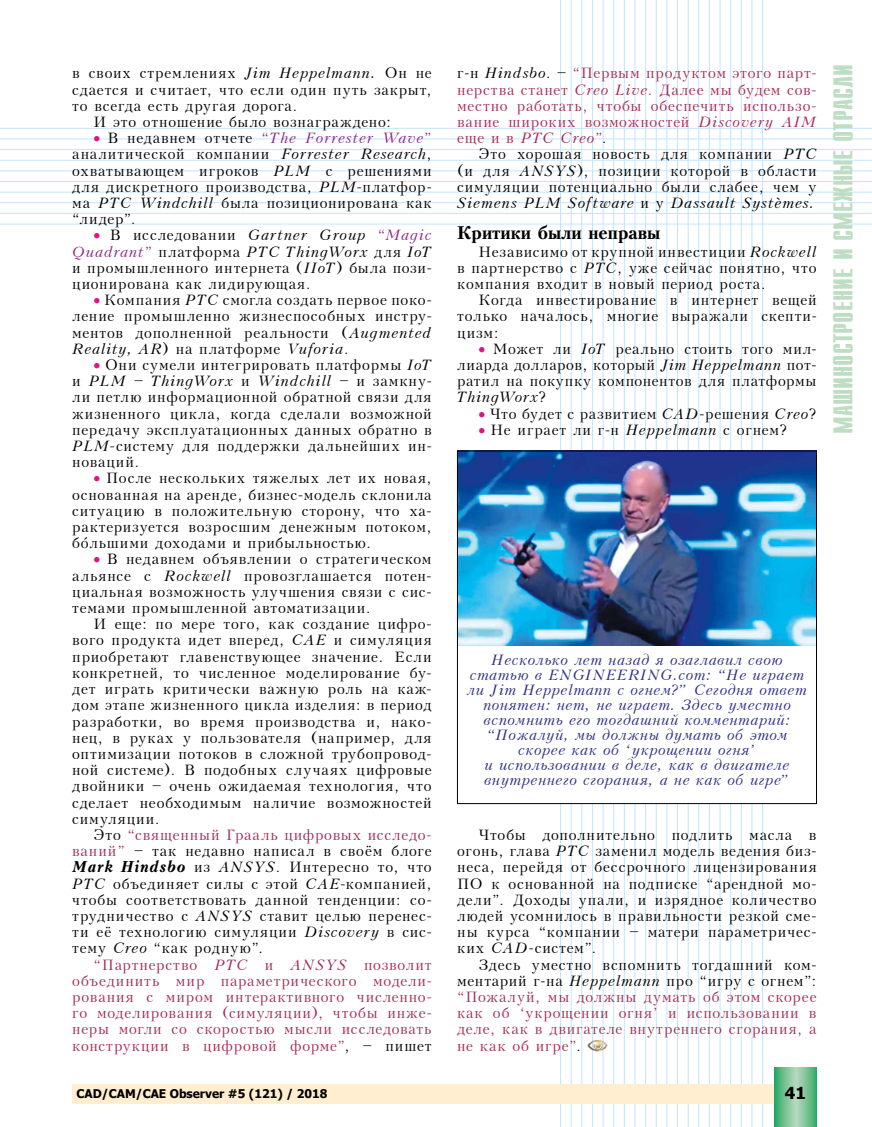
<style>
.page{position:relative;width:872px;height:1127px;background:#fff}
.page>*{position:absolute;margin:0;border:0;box-sizing:border-box;transform-origin:0 0}
.t1{font:700 22.5px "Z Compact";color:#bedec4}
.t2{font:700 18px "Peterburg";color:#000}
.t3{font:700 16.5px "Tahoma";color:#000}
.t4{font:15px/16.2px "Peterburg";letter-spacing:.05em;color:#000;text-align:justify}
.t5{font:15px/16.2px "Peterburg";letter-spacing:.055em;color:#a52a57;text-align:justify}
.t6{font:italic 15px/15px "Peterburg";letter-spacing:.03em;color:#2f2f89;text-align:center}
.t7{font:700 12px "Tahoma";color:#000}
.s1{font-style:italic}
.s2{color:#e11283}
.s3{color:#8b2986}
.s4{font-style:italic;color:#8b2986}
.s5{color:#a52a57}
.s6{font-weight:700;font-style:italic}
.s7{color:#000}
.s8{font-style:italic;color:#000}
</style>
<div class="page">
<hr style="left:560px;top:0;width:1px;height:1127px;background:#c1e6fa">
<hr style="left:571px;top:0;width:1px;height:1127px;background:#c1e6fa">
<hr style="left:581px;top:0;width:1px;height:1127px;background:#c1e6fa">
<hr style="left:592px;top:0;width:1px;height:1127px;background:#c1e6fa">
<hr style="left:603px;top:0;width:1px;height:1127px;background:#c1e6fa">
<hr style="left:613px;top:0;width:1px;height:1127px;background:#c1e6fa">
<hr style="left:624px;top:0;width:1px;height:1127px;background:#c1e6fa">
<hr style="left:634px;top:0;width:1px;height:1127px;background:#c1e6fa">
<hr style="left:645px;top:0;width:1px;height:1127px;background:#c1e6fa">
<hr style="left:656px;top:0;width:1px;height:1127px;background:#c1e6fa">
<hr style="left:666px;top:0;width:1px;height:1127px;background:#c1e6fa">
<hr style="left:677px;top:0;width:1px;height:1127px;background:#c1e6fa">
<hr style="left:688px;top:0;width:1px;height:1127px;background:#c1e6fa">
<hr style="left:698px;top:0;width:1px;height:1127px;background:#c1e6fa">
<hr style="left:709px;top:0;width:1px;height:1127px;background:#c1e6fa">
<hr style="left:720px;top:0;width:1px;height:1127px;background:#c1e6fa">
<hr style="left:730px;top:0;width:1px;height:1127px;background:#c1e6fa">
<hr style="left:741px;top:0;width:1px;height:1127px;background:#c1e6fa">
<hr style="left:751px;top:0;width:1px;height:1127px;background:#c1e6fa">
<hr style="left:762px;top:0;width:1px;height:1127px;background:#c1e6fa">
<hr style="left:0;top:128px;width:872px;height:1px;background:#c1e6fa">
<hr style="left:0;top:139px;width:872px;height:1px;background:#c1e6fa">
<hr style="left:0;top:149px;width:872px;height:1px;background:#c1e6fa">
<hr style="left:0;top:160px;width:872px;height:1px;background:#c1e6fa">
<hr style="left:0;top:171px;width:872px;height:1px;background:#c1e6fa">
<hr style="left:0;top:181px;width:872px;height:1px;background:#c1e6fa">
<hr style="left:0;top:192px;width:872px;height:1px;background:#c1e6fa">
<hr style="left:0;top:202px;width:872px;height:1px;background:#c1e6fa">
<hr style="left:0;top:213px;width:872px;height:1px;background:#c1e6fa">
<hr style="left:0;top:224px;width:872px;height:1px;background:#c1e6fa">
<div style="left:72px;top:1084px;width:744px;height:19px;background:#ffefd0"></div>
<svg style="left:774px;top:1067px;width:42px;height:60px;background:#75c292"></svg>
<img style="left:588px;top:1036px;width:19px;height:17px">
<div style="left:457px;top:451px;width:359px;height:352px;background:#fff"></div>
<img style="left:459px;top:453px;width:355px;height:192px">
<div style="left:457px;top:451px;width:359px;height:353px;border:1px solid #000"></div>
<p class="t4" style="left:72px;top:65px;width:361px">в своих стремлениях <span class="s1">Jim Heppelmann.</span> Он не</p>
<p class="t4" style="left:72px;top:82px;width:361px">сдается и считает, что если один путь закрыт,</p>
<p class="t4" style="left:72px;top:98px;width:227px">то всегда есть другая дорога.</p>
<p class="t4" style="left:94px;top:114px;width:299px">И это отношение было вознаграждено:</p>
<p class="t4" style="left:72px;top:130px;width:361px;text-indent:21px"><span class="s2">•</span> В недавнем отчете <span class="s3">“</span><span class="s4">The Forrester Wave</span><span class="s3">” </span>аналитической компании <span class="s1">Forrester Research</span>, охватывающем игроков <span class="s1">PLM</span> с решениями для дискретного производства, <span class="s1">PLM</span>-платфор&shy;ма <span class="s1">PTC Windchill</span> была позиционирована как “лидер”.</p>
<p class="t4" style="left:72px;top:227px;width:361px;text-indent:21px"><span class="s2">•</span> В исследовании <span class="s1">Gartner Group</span> <span class="s3">“</span><span class="s4">Magic Quadrant</span><span class="s3">”</span> платформа <span class="s1">PTC ThingWorx</span> для <span class="s1">IoT </span>и промышленного интернета (<span class="s1">IIoT</span>) была пози&shy;ционирована как лидирующая.</p>
<p class="t4" style="left:72px;top:292px;width:361px;text-indent:21px"><span class="s2">•</span> Компания <span class="s1">PTC</span> смогла создать первое поко&shy;ление промышленно жизнеспособных инстру&shy;ментов дополненной реальности (<span class="s1">Augmented Reality, AR</span>) на платформе <span class="s1">Vuforia</span>.</p>
<p class="t4" style="left:72px;top:357px;width:361px;text-indent:21px"><span class="s2">•</span> Они сумели интегрировать платформы <span class="s1">IoT </span>и <span class="s1">PLM</span> – <span class="s1">ThingWorx</span> и <span class="s1">Windchill</span> – и замкну&shy;ли петлю информационной обратной связи для жизненного цикла, когда сделали возможной передачу эксплуатационных данных обратно в <span class="s1">PLM</span>-систему для поддержки дальнейших ин&shy;новаций.</p>
<p class="t4" style="left:72px;top:470px;width:361px;text-indent:21px"><span class="s2">•</span> После нескольких тяжелых лет их новая, основанная на аренде, бизнес-модель склонила ситуацию в положительную сторону, что ха&shy;рактеризуется возросшим денежным потоком, бћльшими доходами и прибыльностью.</p>
<p class="t4" style="left:72px;top:551px;width:361px;text-indent:21px"><span class="s2">•</span> В недавнем объявлении о стратегическом альянсе с <span class="s1">Rockwell</span> провозглашается потен&shy;циальная возможность улучшения связи с сис&shy;темами промышленной автоматизации.</p>
<p class="t4" style="left:72px;top:616px;width:361px;text-indent:21px">И еще: по мере того, как создание цифро&shy;вого продукта идет вперед, <span class="s1">CAE</span> и симуляция приобретают главенствующее значение. Если конкретней, то численное моделирование бу&shy;дет играть критически важную роль на каж&shy;дом этапе жизненного цикла изделия: в период разработки, во время производства и, нако&shy;нец, в руках у пользователя (например, для оптимизации потоков в сложной трубопровод&shy;ной системе). В подобных случаях цифровые двойники – очень ожидаемая технология, что сделает необходимым наличие возможностей симуляции.</p>
<p class="t4" style="left:72px;top:827px;width:361px;text-indent:21px">Это <span class="s5">“священный Грааль цифровых исследо&shy;ваний”</span> – так недавно написал в своём блоге <span class="s6">Mark Hindsbo</span> из <span class="s1">ANSYS</span>. Интересно то, что <span class="s1">PTC</span> объединяет силы с этой <span class="s1">CAE</span>-компанией, чтобы соответствовать данной тенденции: со&shy;трудничество с <span class="s1">ANSYS</span> ставит целью перенес&shy;ти её технологию симуляции <span class="s1">Discovery</span> в сис&shy;тему <span class="s1">Creo</span> “как родную”.</p>
<p class="t5" style="left:72px;top:956px;width:361px;text-indent:21px">“Партнерство <span class="s1">PTC</span> и <span class="s1">ANSYS</span> позволит объединить мир параметрического модели&shy;рования с миром интерактивного численно&shy;го моделирования (симуляции), чтобы инже&shy;неры могли со скоростью мысли исследовать конструкции в цифровой форме”<span class="s7">, – пишет</span></p>
<p class="t5" style="left:457px;top:65px;width:361px"><span class="s7">г-н</span> <span class="s8">Hindsbo</span><span class="s7">. –</span> “Первым продуктом этого парт&shy;нерства станет <span class="s1">Creo Live</span>. Далее мы будем сов&shy;местно работать, чтобы обеспечить использо&shy;вание широких возможностей <span class="s1">Discovery AIM </span>еще и в <span class="s1">PTC Creo</span>”<span class="s7">.</span></p>
<p class="t4" style="left:457px;top:146px;width:361px;text-indent:21px">Это хорошая новость для компании <span class="s1">PTC </span>(и для <span class="s1">ANSYS</span>), позиции которой в области симуляции потенциально были слабее, чем у <span class="s1">Siemens PLM Software</span> и у <span class="s1">Dassault Syst¢mes.</span></p>
<p class="t2" style="left:457px;top:222px;width:205px">Критики были неправы</p>
<p class="t4" style="left:457px;top:244px;width:361px;text-indent:21px">Независимо от крупной инвестиции <span class="s1">Rockwell </span>в партнерство с <span class="s1">PTC</span>, уже сейчас понятно, что компания входит в новый период роста.</p>
<p class="t4" style="left:457px;top:292px;width:361px;text-indent:21px">Когда инвестирование в интернет вещей только началось, многие выражали скепти&shy;цизм:</p>
<p class="t4" style="left:457px;top:341px;width:361px;text-indent:21px"><span class="s2">•</span> Может ли <span class="s1">IoT</span> реально стоить того мил&shy;лиарда долларов, который <span class="s1">Jim Heppelmann</span> пот&shy;ратил на покупку компонентов для платформы <span class="s1">ThingWorx</span>?</p>
<p class="t4" style="left:478px;top:406px;width:340px"><span class="s2">•</span> Что будет с развитием <span class="s1">CAD</span>-решения <span class="s1">Creo</span>?</p>
<p class="t4" style="left:478px;top:422px;width:310px"><span class="s2">•</span> Не играет ли г-н <span class="s1">Heppelmann</span> с огнем?</p>
<p class="t6" style="left:467px;top:652px;width:341px">Несколько лет назад я озаглавил свою статью в ENGINEERING.com: “Не играет ли Jim Heppelmann с огнем?” Сегодня ответ понятен: нет, не играет. Здесь уместно вспомнить его тогдашний комментарий: “Пожалуй, мы должны думать об этом скорее как об ‘укрощении огня’<br>и использовании в деле, как в двигателе внутреннего сгорания, а не как об игре”</p>
<p class="t4" style="left:457px;top:827px;width:361px;text-indent:21px">Чтобы дополнительно подлить масла в огонь, глава <span class="s1">PTC</span> заменил модель ведения биз&shy;неса, перейдя от бессрочного лицензирования ПО к основанной на подписке “арендной мо&shy;дели”. Доходы упали, и изрядное количество людей усомнилось в правильности резкой сме&shy;ны курса “компании – матери параметричес&shy;ких <span class="s1">CAD</span>-систем”.</p>
<p class="t5" style="left:457px;top:956px;width:361px;text-indent:21px"><span class="s7">Здесь уместно вспомнить тогдашний ком&shy;ментарий г-на</span> <span class="s8">Heppelmann</span> <span class="s7">про “игру с огнем”: </span>“Пожалуй, мы должны думать об этом скорее как об ‘укрощении огня’ и использовании в деле, как в двигателе внутреннего сгорания, а не как об игре”<span class="s7">.</span></p>
<p class="t7" style="left:77px;top:1085px;width:252px">CAD/cam/cae Observer #5 (121) / 2018</p>
<p class="t3" style="left:785px;top:1081px;width:23px">41</p>
<h1 class="t1" style="left:826px;top:433px;width:371px;rotate:-90deg">МАШИНОСТРОЕНИЕ И СМЕЖНЫЕ ОТРАСЛИ</h1>
</div>
